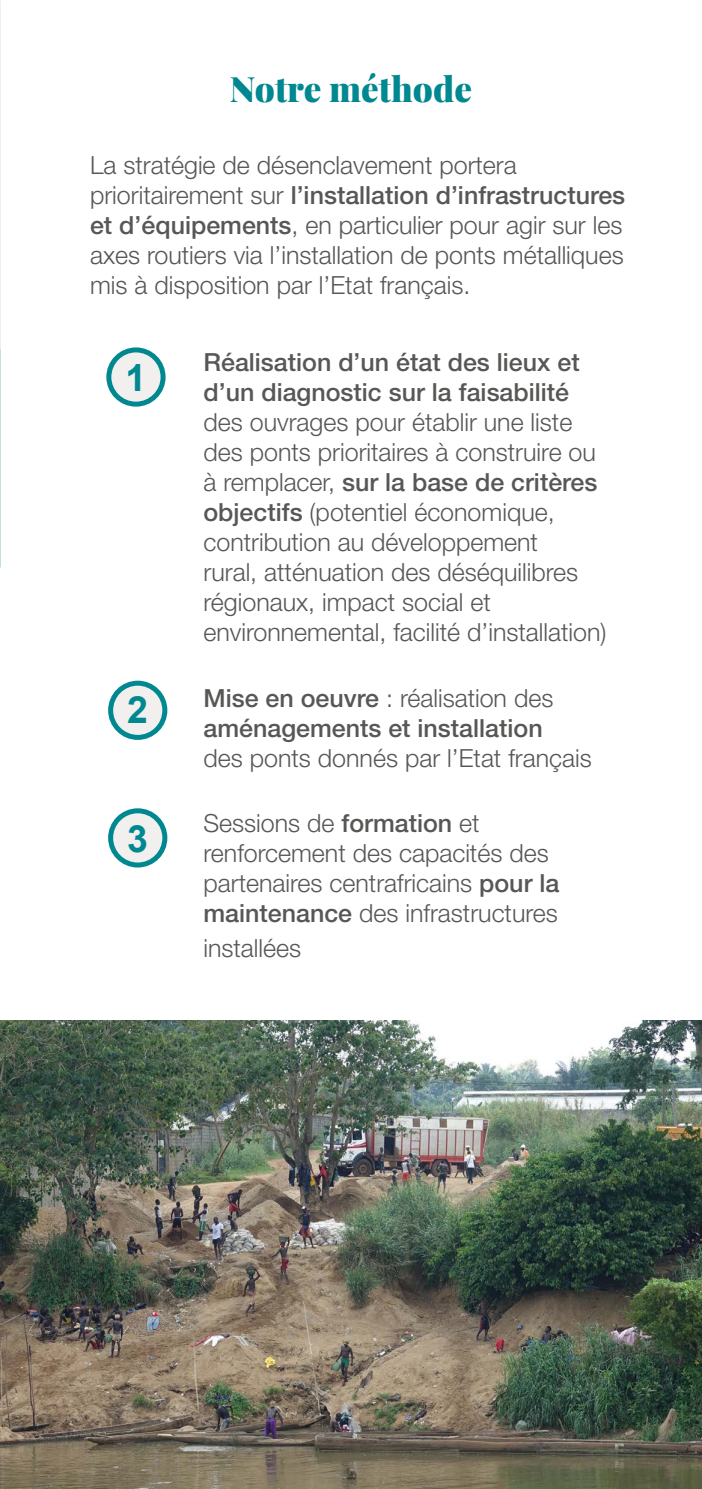
<style>
.page{position:relative;width:702px;height:1489px;background:#fff}
.page>*{position:absolute;margin:0;border:0;box-sizing:border-box;transform-origin:0 0}
.t1{font:700 37.5px "Arial";color:#008891}
.t2{font:900 35px "Playfair Display";color:#008891}
.t3{font:300 25px/30px "Helvetica Neue LT Std";color:#575756}
.t4{font:500 25px/30px "Helvetica Neue LT Std";color:#575756}
.s1{font-weight:500}
.s2{font-weight:300}
</style>
<div class="page">
<img style="left:0;top:349px;width:1px;height:219px">
<img style="left:0;top:0;width:1px;height:349px">
<div style="left:109px;top:350px;width:54px;height:54px;background:#f2efef;border-radius:50%"></div>
<div style="left:106px;top:347px;width:59px;height:59px;border:5px solid #008891;border-radius:50%"></div>
<div style="left:111px;top:683px;width:54px;height:54px;background:#f2efef;border-radius:50%"></div>
<div style="left:108px;top:680px;width:59px;height:60px;border:5px solid #008891;border-radius:50%"></div>
<div style="left:111px;top:810px;width:54px;height:55px;background:#f2efef;border-radius:50%"></div>
<div style="left:108px;top:808px;width:59px;height:59px;border:5px solid #008891;border-radius:50%"></div>
<img style="left:0;top:1020px;width:702px;height:468px">
<h2 class="t2" style="left:230px;top:66px;width:243px">Notre méthode</h2>
<p class="t3" style="left:90px;top:149px;width:536px">La stratégie de désenclavement portera prioritairement sur <span class="s1">l’installation d’infrastructures et d’équipements</span>, en particulier pour agir sur les axes routiers via l’installation de ponts métalliques mis à disposition par l’Etat français.</p>
<h1 class="t1" style="left:125px;top:351px;width:22px">1</h1>
<h1 class="t1" style="left:127px;top:683px;width:22px">2</h1>
<h1 class="t1" style="left:127px;top:812px;width:22px">3</h1>
<p class="t4" style="left:203px;top:347px;width:378px">Réalisation d’un état des lieux et d’un diagnostic sur la faisabilité</p>
<p class="t3" style="left:203px;top:407px;width:404px">des ouvrages pour établir une liste des ponts prioritaires à construire ou à remplacer, <span class="s1">sur la base de critères objectifs</span> (potentiel économique, contribution au développement<br>rural, atténuation des déséquilibres régionaux, impact social et environnemental, facilité d’installation)</p>
<p class="t4" style="left:203px;top:682px;width:351px">Mise en oeuvre <span class="s2">: réalisation des </span>aménagements et installation</p>
<p class="t3" style="left:203px;top:742px;width:390px">des ponts donnés par l’Etat français</p>
<p class="t3" style="left:203px;top:807px;width:357px">Sessions de <span class="s1">formation</span> et renforcement des capacités des partenaires centrafricains <span class="s1">pour la maintenance</span> des infrastructures</p>
<p class="t3" style="left:203px;top:932px;width:99px">installées</p>
</div>
